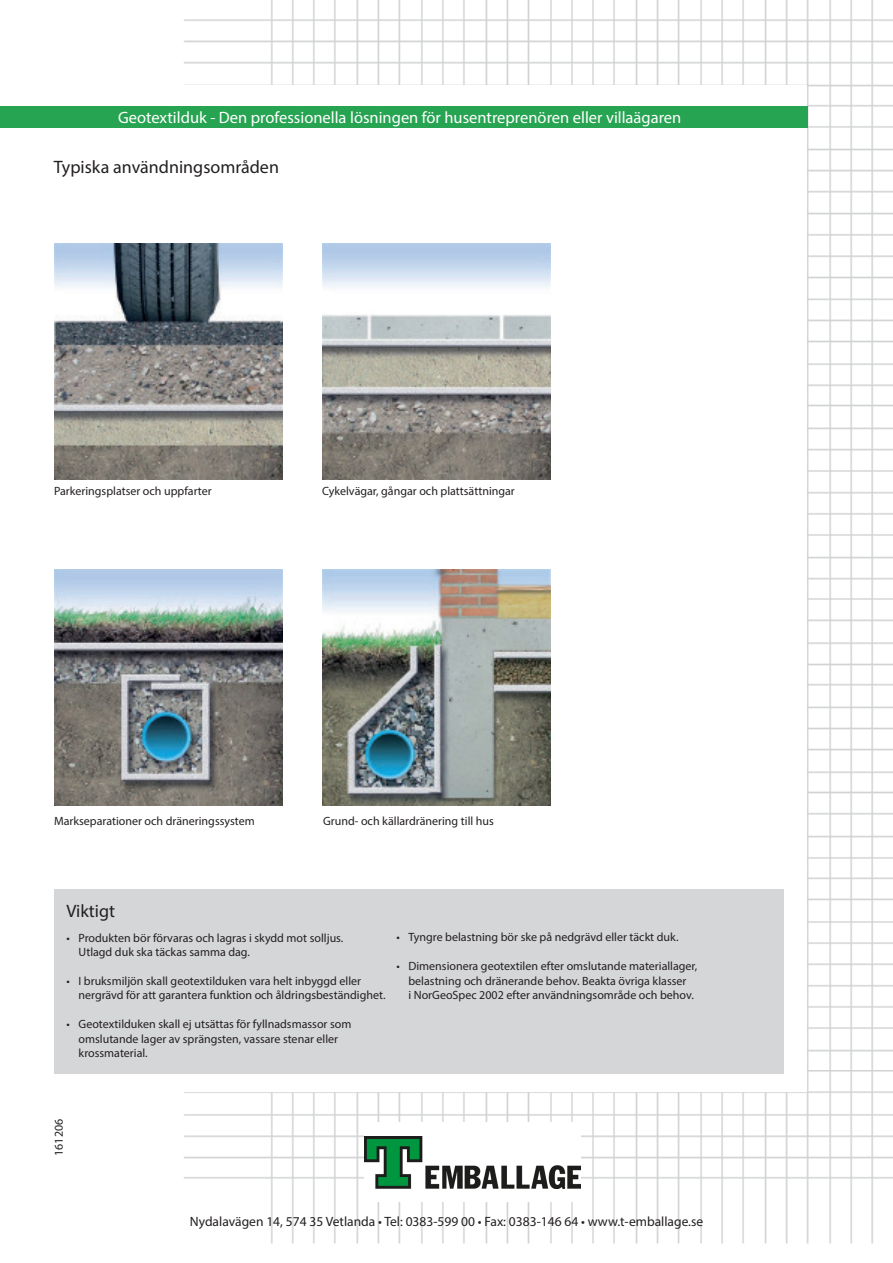
<style>
.page{position:relative;width:893px;height:1263px;background:#fff}
.page>*{position:absolute;margin:0;border:0;box-sizing:border-box;transform-origin:0 0}
.t1{font:18px "Myriad Pro";color:#231f20}
.t2{font:16.5px "Myriad Pro";color:#fff}
.t3{font:13.5px "Myriad Pro";color:#231f20}
.t4{font:12px/14.4px "Myriad Pro";color:#231f20}
</style>
<div class="page">
<img style="left:184px;top:0;width:709px;height:1244px">
<div style="left:0;top:86px;width:807px;height:1006px;background:#fff"></div>
<div style="left:54px;top:889px;width:730px;height:184px;background:#d5d6d8"></div>
<div style="left:0;top:106px;width:807px;height:22px;background:#27a452"></div>
<img style="left:54px;top:243px;width:228px;height:236px">
<img style="left:322px;top:243px;width:228px;height:236px">
<img style="left:54px;top:570px;width:228px;height:236px">
<img style="left:322px;top:570px;width:228px;height:236px">
<div style="left:364px;top:1123px;width:216px;height:79px;background:#fff"></div>
<img style="left:364px;top:1136px;width:216px;height:52px">
<p class="t2" style="left:118px;top:107px;width:565px">Geotextilduk - Den professionella lösningen för husentreprenören eller villaägaren</p>
<p class="t1" style="left:54px;top:156px;width:227px">Typiska användningsområden</p>
<p class="t4" style="left:54px;top:484px;width:159px">Parkeringsplatser och uppfarter</p>
<p class="t4" style="left:322px;top:484px;width:194px">Cykelvägar, gångar och plattsättningar</p>
<p class="t4" style="left:54px;top:814px;width:202px">Markseparationer och dräneringssystem</p>
<p class="t4" style="left:323px;top:814px;width:172px">Grund- och källardränering till hus</p>
<p class="t1" style="left:67px;top:900px;width:50px">Viktigt</p>
<p class="t4" style="left:67px;top:930px;width:278px">• Produkten bör förvaras och lagras i skydd mot solljus.</p>
<p class="t4" style="left:79px;top:945px;width:173px">Utlagd duk ska täckas samma dag.</p>
<p class="t4" style="left:79px;top:974px;width:308px;text-indent:-12px">• I bruksmiljön skall geotextilduken vara helt inbyggd eller nergrävd för att garantera funktion och åldringsbeständighet.</p>
<p class="t4" style="left:67px;top:1017px;width:286px;text-align:center">• Geotextilduken skall ej utsättas för fyllnadsmassor som omslutande lager av sprängsten, vassare stenar eller</p>
<p class="t4" style="left:79px;top:1046px;width:71px">krossmaterial.</p>
<p class="t4" style="left:396px;top:930px;width:284px">• Tyngre belastning bör ske på nedgrävd eller täckt duk.</p>
<p class="t4" style="left:396px;top:959px;width:302px">• Dimensionera geotextilen efter omslutande materiallager,</p>
<p class="t4" style="left:408px;top:973px;width:280px">belastning och dränerande behov. Beakta övriga klasser</p>
<p class="t4" style="left:408px;top:988px;width:287px">i NorGeoSpec 2002 efter användningsområde och behov.</p>
<p class="t4" style="left:51px;top:1156px;width:38px;rotate:-90deg">161206</p>
<p class="t3" style="left:190px;top:1213px;width:515px">Nydalavägen 14, 574 35 Vetlanda • Tel: 0383-599 00 • Fax: 0383-146 64 • www.t-emballage.se</p>
</div>
